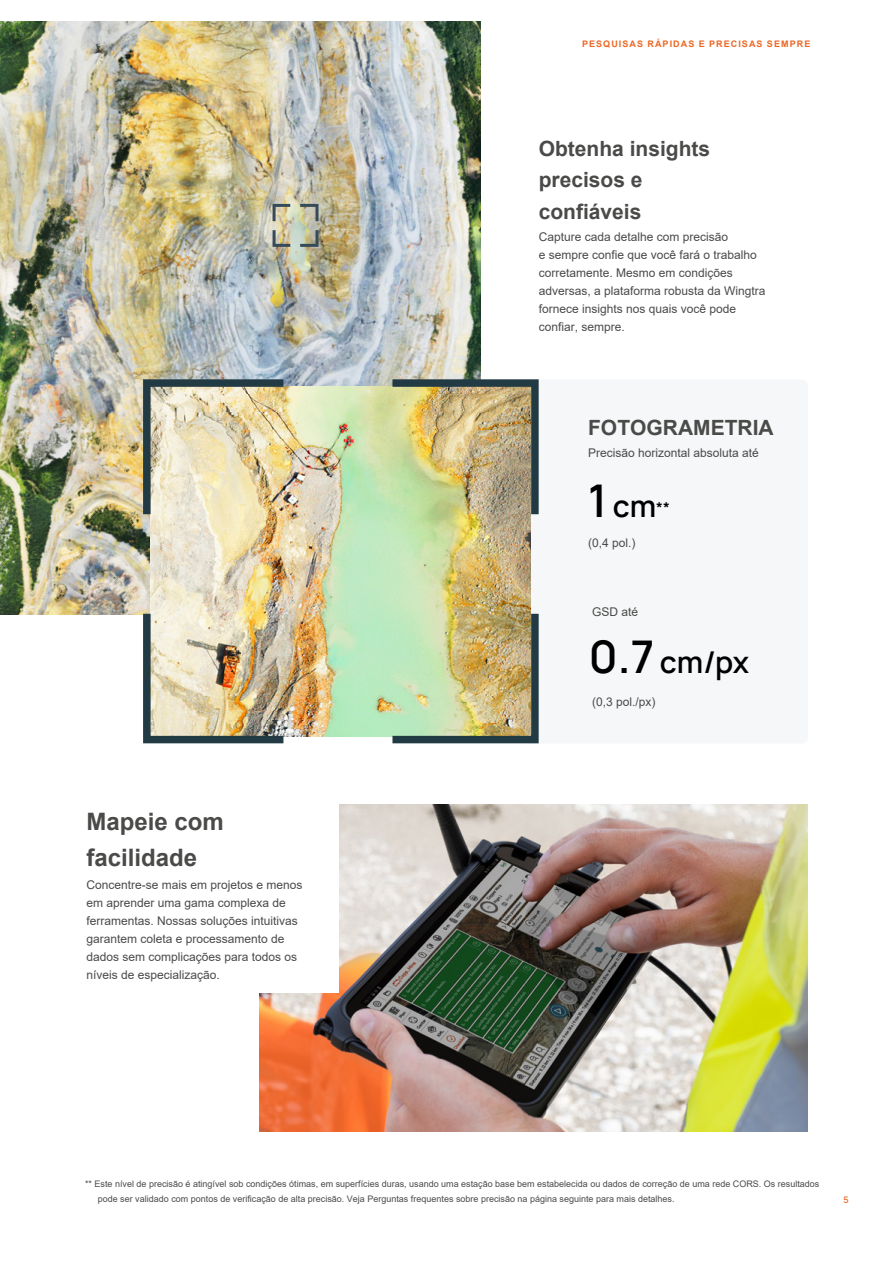
<style>
.page{position:relative;width:893px;height:1263px;background:#fff}
.page>*{position:absolute;margin:0;border:0;box-sizing:border-box;transform-origin:0 0}
.t1{font:600 30px "Manrope";color:#000}
.t2{font:700 24px/36px "Arial";color:#4a4a49}
.t3{font:700 21px/31.5px "Arial";color:#4a4a49}
.t4{font:12px/18px "Arial";color:#4a4a49}
.t5{font:9px/15px "Arial";color:#4a4a49}
.t6{font:700 9px "Arial";letter-spacing:.12em;color:#ec6725}
.t7{font:600 9px "Manrope";color:#ec6725}
.s1{font-size:45px}
.s2{font-size:15px}
</style>
<div class="page">
<div style="left:521px;top:379px;width:287px;height:364px;background:#f5f7f8;border-radius:6px"></div>
<img style="left:259px;top:805px;width:549px;height:327px">
<img style="left:0;top:21px;width:481px;height:593px">
<svg style="left:271px;top:202px;width:49px;height:46px;background:#b3b59f"></svg>
<div style="left:85px;top:784px;width:254px;height:209px;background:#fff"></div>
<img style="left:139px;top:376px;width:400px;height:368px">
<h2 class="t2" style="left:86px;top:804px;width:139px">Mapeie com facilidade</h2>
<p class="t4" style="left:86px;top:876px;width:218px">Concentre-se mais em projetos e menos em aprender uma gama complexa de ferramentas. Nossas soluções intuitivas garantem coleta e processamento de dados sem complicações para todos os níveis de especialização.</p>
<p class="t6" style="left:582px;top:37px;width:230px">PESQUISAS RÁPIDAS E PRECISAS SEMPRE</p>
<h3 class="t3" style="left:539px;top:133px;width:173px">Obtenha insights precisos e confiáveis</h3>
<p class="t4" style="left:539px;top:227px;width:228px">Capture cada detalhe com precisão<br>e sempre confie que você fará o trabalho corretamente. Mesmo em condições adversas, a plataforma robusta da Wingtra fornece insights nos quais você pode confiar, sempre.</p>
<h3 class="t3" style="left:588px;top:412px;width:187px">FOTOGRAMETRIA</h3>
<p class="t4" style="left:588px;top:443px;width:172px">Precisão horizontal absoluta até</p>
<h1 class="t1" style="left:588px;top:482px;width:83px"><span class="s1">1</span> cm<span class="s2">**</span></h1>
<p class="t4" style="left:588px;top:534px;width:49px">(0,4 pol.)</p>
<p class="t4" style="left:592px;top:602px;width:48px">GSD até</p>
<h1 class="t1" style="left:589px;top:638px;width:162px"><span class="s1">0.7</span> cm/px</h1>
<p class="t4" style="left:592px;top:692px;width:65px">(0,3 pol./px)</p>
<p class="t5" style="left:98px;top:1176px;width:723px;text-indent:-13px">** Este nível de precisão é atingível sob condições ótimas, em superfícies duras, usando uma estação base bem estabelecida ou dados de correção de uma rede CORS. Os resultados pode ser validado com pontos de verificação de alta precisão. Veja Perguntas frequentes sobre precisão na página seguinte para mais detalhes.</p>
<p class="t7" style="left:843px;top:1193px;width:7px">5</p>
</div>
